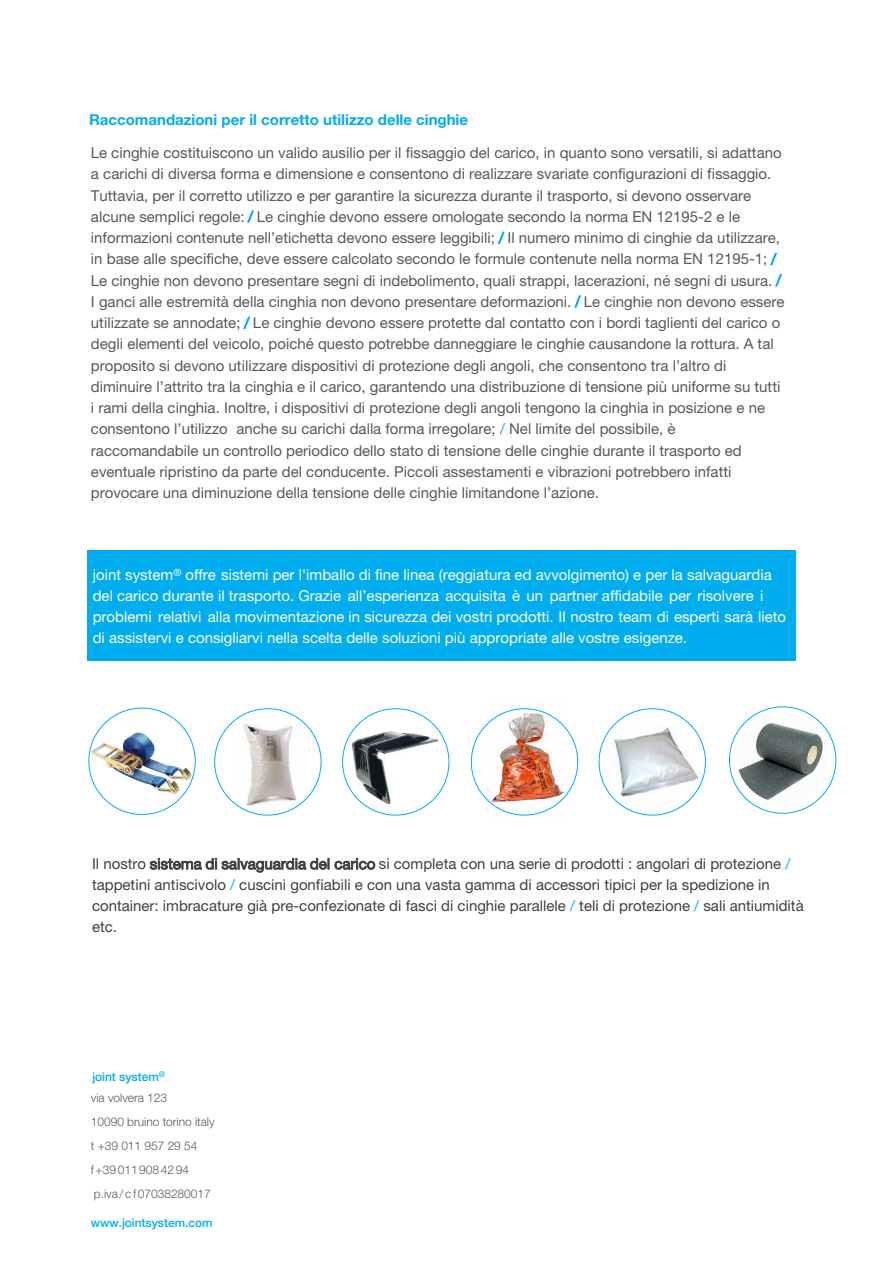
<style>
.page{position:relative;width:893px;height:1263px;background:#fff}
.page>*{position:absolute;margin:0;border:0;box-sizing:border-box;transform-origin:0 0}
.t1{font:15px/21.3px "Helvetica Neue";color:#57585a}
.t2{font:15px/21px "Helvetica Neue";color:#fff}
.t3{font:15px/21px "Helvetica Neue";color:#404040}
.t4{font:700 15px "Helvetica Neue";color:#00adef}
.t5{font:300 12px/24.2px "Helvetica Neue";letter-spacing:-.005em;color:#57585a}
.t6{font:500 12px "Helvetica Neue";letter-spacing:-.005em;color:#00aeef}
.s1{color:#00aeef}
.s2{font-weight:500;color:#00ade9}
</style>
<div class="page">
<div style="left:87px;top:550px;width:709px;height:111px;background:#00aeef"></div>
<img style="left:91px;top:726px;width:100px;height:75px">
<img style="left:352px;top:729px;width:85px;height:75px">
<img style="left:488px;top:708px;width:79px;height:108px">
<img style="left:607px;top:725px;width:95px;height:78px">
<img style="left:234px;top:719px;width:71px;height:88px">
<img style="left:737px;top:714px;width:90px;height:89px">
<p class="t4" style="left:89px;top:110px;width:380px">Raccomandazioni per il corretto utilizzo delle cinghie</p>
<p class="t1" style="left:91px;top:142px;width:695px">Le cinghie costituiscono un valido ausilio per il fissaggio del carico, in quanto sono versatili, si adattano a carichi di diversa forma e dimensione e consentono di realizzare svariate configurazioni di fissaggio.<br>Tuttavia, per il corretto utilizzo e per garantire la sicurezza durante il trasporto, si devono osservare alcune semplici regole: <span class="s1">/</span> Le cinghie devono essere omologate secondo la norma EN 12195-2 e le informazioni contenute nell’etichetta devono essere leggibili; <span class="s1">/</span> Il numero minimo di cinghie da utilizzare, in base alle specifiche, deve essere calcolato secondo le formule contenute nella norma EN 12195-1; <span class="s1">/ </span>Le cinghie non devono presentare segni di indebolimento, quali strappi, lacerazioni, né segni di usura. <span class="s1">/ </span>I ganci alle estremità della cinghia non devono presentare deformazioni. <span class="s1">/</span> Le cinghie non devono essere utilizzate se annodate; <span class="s1">/</span> Le cinghie devono essere protette dal contatto con i bordi taglienti del carico o degli elementi del veicolo, poiché questo potrebbe danneggiare le cinghie causandone la rottura. A tal proposito si devono utilizzare dispositivi di protezione degli angoli, che consentono tra l’altro di diminuire l’attrito tra la cinghia e il carico, garantendo una distribuzione di tensione più uniforme su tutti i rami della cinghia. Inoltre, i dispositivi di protezione degli angoli tengono la cinghia in posizione e ne consentono l’utilizzo anche su carichi dalla forma irregolare; <span class="s1">/</span> Nel limite del possibile, è raccomandabile un controllo periodico dello stato di tensione delle cinghie durante il trasporto ed eventuale ripristino da parte del conducente. Piccoli assestamenti e vibrazioni potrebbero infatti provocare una diminuzione della tensione delle cinghie limitandone l’azione.</p>
<p class="t2" style="left:93px;top:565px;width:695px">joint system<sup>®</sup> offre sistemi per l'imballo di fine linea (reggiatura ed avvolgimento) e per la salvaguardia del carico durante il trasporto. Grazie all’esperienza acquisita è un partner affidabile per risolvere i problemi relativi alla movimentazione in sicurezza dei vostri prodotti. Il nostro team di esperti sarà lieto di assistervi e consigliarvi nella scelta delle soluzioni più appropriate alle vostre esigenze.</p>
<p class="t3" style="left:92px;top:853px;width:713px">Il nostro sistema di salvaguardia del carico si completa con una serie di prodotti : angolari di protezione <span class="s1">/ </span>tappetini antiscivolo <span class="s1">/</span> cuscini gonfiabili e con una vasta gamma di accessori tipici per la spedizione in container: imbracature già pre-confezionate di fasci di cinghie parallele <span class="s1">/</span> teli di protezione <span class="s1">/</span> sali antiumidità etc.</p>
<p class="t5" style="left:91px;top:1065px;width:78px;line-height:21.8px"><span class="s2">joint system</span><sup>® </sup>via volvera 123</p>
<p class="t5" style="left:91px;top:1109px;width:125px">10090 bruino torino italy t +39 011 957 29 54<br>f +39 01190842 94 p.iva / c f 07038280017</p>
<p class="t6" style="left:91px;top:1216px;width:123px">www.jointsystem.com</p>
</div>
